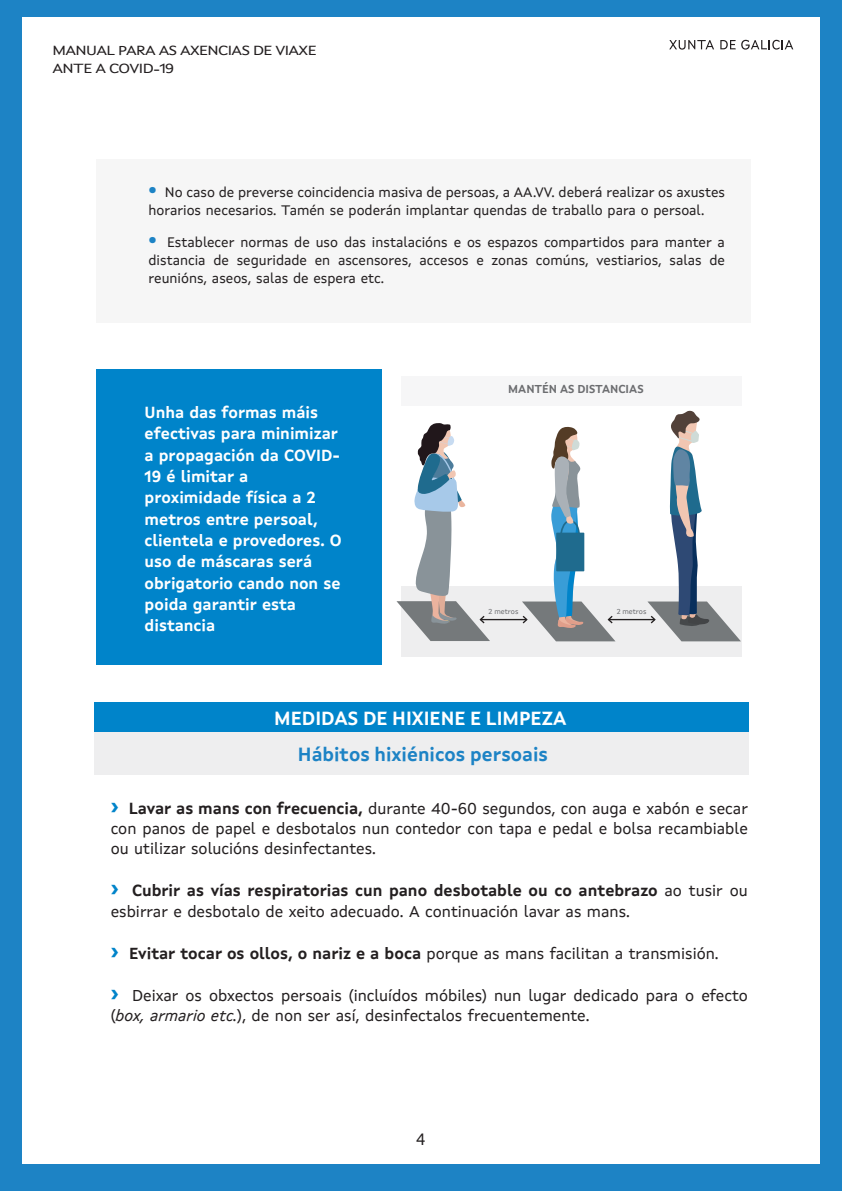
<style>
.page{position:relative;width:842px;height:1191px;background:#fff}
.page>*{position:absolute;margin:0;border:0;box-sizing:border-box;transform-origin:0 0}
.t1{font:700 19px "Xunta Sans";color:#1d83c5}
.t2{font:700 19px "Xunta Sans";color:#fff}
.t3{font:16px/20.2px "Xunta Sans";color:#231f20}
.t4{font:700 16px/21.4px "Xunta Sans";color:#fff}
.t5{font:16px "Lucida Grande";color:#231f20}
.t6{font:14px/18.2px "Xunta Sans";color:#231f20}
.t7{font:13.4px/18px "Xunta Sans";letter-spacing:-.04em;color:#231f20;scale:1.19 1}
.t8{font:700 11.4px "Xunta Sans";color:#6c6d70}
.t9{font:7.2px "Xunta Sans";color:#6c6d70}
.s1{font-family:"Montserrat";font-weight:900;font-size:24px;color:#1d83c5}
.s2{font-family:"Montserrat";font-weight:700;font-size:24px;color:#0084ca}
.s3{font-weight:700}
.s4{font-style:italic}
</style>
<div class="page">
<div style="left:0;top:0;width:841px;height:1191px;background:#1d83c5"></div>
<div style="left:22px;top:17px;width:797px;height:1147px;background:#fff"></div>
<svg style="left:720px;top:40px;width:15px;height:9px"></svg>
<svg style="left:741px;top:40px;width:52px;height:10px"></svg>
<svg style="left:669px;top:40px;width:45px;height:10px"></svg>
<div style="left:94px;top:702px;width:654px;height:30px;background:#0084ca"></div>
<div style="left:400px;top:586px;width:341px;height:71px;background:#eeeeef"></div>
<div style="left:400px;top:376px;width:341px;height:29px;background:#f6f6f7"></div>
<hr style="left:480px;top:619px;width:46px;height:1px;background:#231f20">
<svg style="left:396px;top:423px;width:114px;height:227px"></svg>
<hr style="left:608px;top:619px;width:46px;height:1px;background:#231f20">
<svg style="left:516px;top:426px;width:119px;height:216px"></svg>
<svg style="left:641px;top:410px;width:101px;height:240px"></svg>
<div style="left:96px;top:369px;width:285px;height:295px;background:#0084ca"></div>
<div style="left:94px;top:732px;width:654px;height:42px;background:#eeeeef"></div>
<div style="left:96px;top:159px;width:654px;height:164px;background:#f6f6f6"></div>
<p class="t7" style="left:53px;top:42px;width:223px">MANUAL PARA AS AXENCIAS DE VIAXE<br>ANTE A COVID-19</p>
<p class="t6" style="left:148px;top:184px;width:578px"><span class="s1">·</span> No caso de preverse coincidencia masiva de persoas, a AA.VV. deberá realizar os axustes horarios necesarios. Tamén se poderán implantar quendas de traballo para o persoal.</p>
<p class="t6" style="left:148px;top:234px;width:578px;text-align:justify"><span class="s1">·</span> Establecer normas de uso das instalacións e os espazos compartidos para manter a distancia de seguridade en ascensores, accesos e zonas comúns, vestiarios, salas de reunións, aseos, salas de espera etc.</p>
<p class="t4" style="left:145px;top:403px;width:198px">Unha das formas máis efectivas para minimizar a propagación da COVID-<br>19 é limitar a proximidade física a 2 metros entre persoal, clientela e provedores. O uso de máscaras será obrigatorio cando non se poida garantir esta distancia</p>
<p class="t8" style="left:508px;top:384px;width:137px">MANTÉN AS DISTANCIAS</p>
<p class="t9" style="left:488px;top:608px;width:31px">2 metros</p>
<p class="t9" style="left:616px;top:608px;width:31px">2 metros</p>
<p class="t2" style="left:274px;top:710px;width:294px">MEDIDAS DE HIXIENE E LIMPEZA</p>
<p class="t1" style="left:298px;top:746px;width:251px">Hábitos hixiénicos persoais</p>
<p class="t3" style="left:111px;top:799px;width:638px;text-align:justify"><span class="s2">›</span> <span class="s3">Lavar as mans con frecuencia,</span> durante 40-60 segundos, con auga e xabón e secar con panos de papel e desbotalos nun contedor con tapa e pedal e bolsa recambiable ou utilizar solucións desinfectantes.</p>
<p class="t3" style="left:111px;top:882px;width:638px"><span class="s2">›</span> <span class="s3">Cubrir as vías respiratorias cun pano desbotable ou co antebrazo</span> ao tusir ou esbirrar e desbotalo de xeito adecuado. A continuación lavar as mans.</p>
<p class="t3" style="left:111px;top:944px;width:609px"><span class="s2">›</span> <span class="s3">Evitar tocar os ollos, o nariz e a boca</span> porque as mans facilitan a transmisión.</p>
<p class="t3" style="left:111px;top:986px;width:638px"><span class="s2">›</span> Deixar os obxectos persoais (incluídos móbiles) nun lugar dedicado para o efecto (<span class="s4">box, armario etc.</span>), de non ser así, desinfectalos frecuentemente.</p>
<p class="t5" style="left:416px;top:1132px;width:12px">4</p>
</div>
